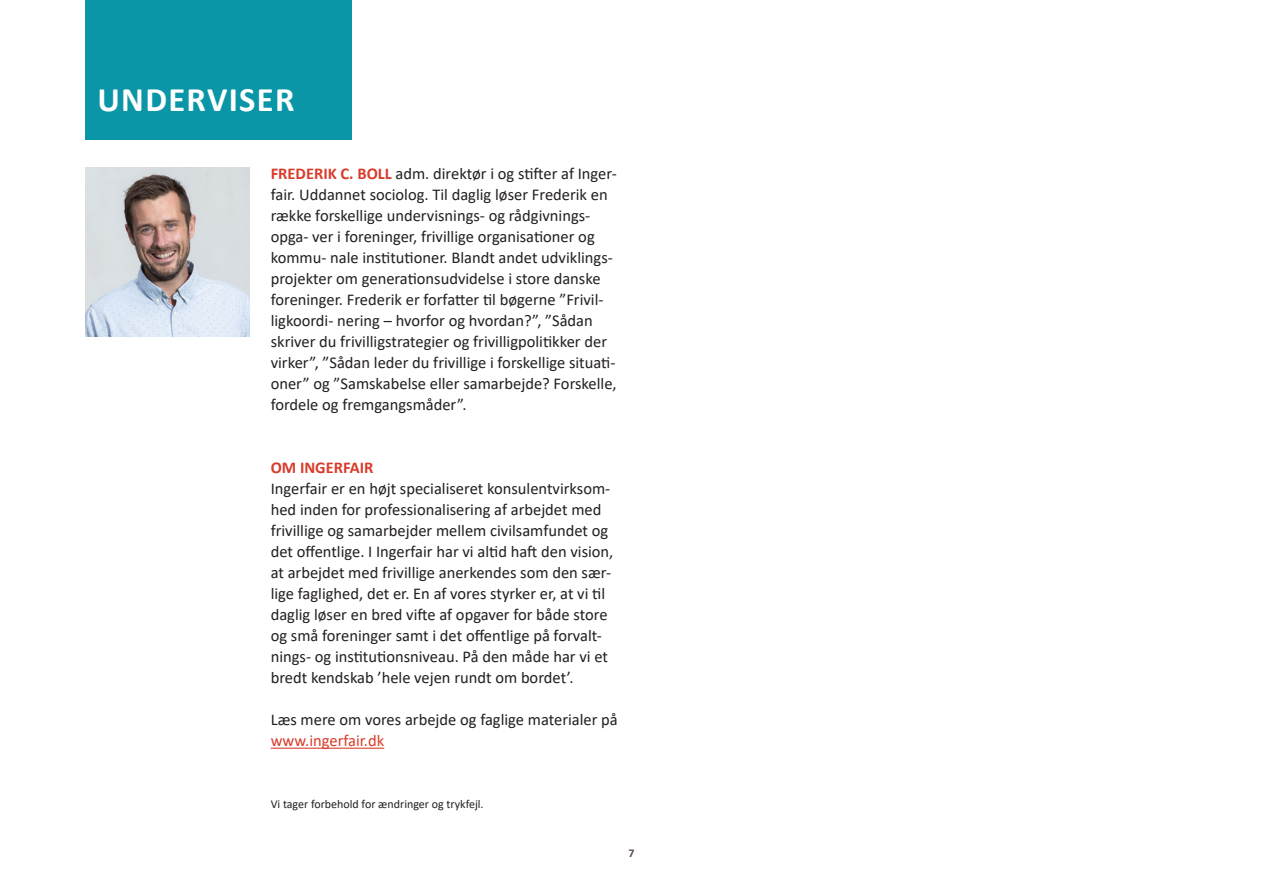
<style>
.page{position:relative;width:1263px;height:893px;background:#fff}
.page>*{position:absolute;margin:0;border:0;box-sizing:border-box;transform-origin:0 0}
.t1{font:700 34.5px "Calibri";letter-spacing:.04em;color:#fff}
.t2{font:16.5px/21px "Calibri";color:#231f20}
.t3{font:700 16.5px "Calibri";color:#d93b2a}
.t4{font:12px "Calibri";color:#231f20}
.t5{font:700 12px "Calibri";color:#5f5352}
.s1{font-weight:700;color:#d93b2a}
.s2{color:#d93b2a}
</style>
<div class="page">
<hr style="left:271px;top:748px;width:113px;height:1px;background:#d93b2a">
<img style="left:85px;top:168px;width:164px;height:168px">
<div style="left:85px;top:0;width:266px;height:139px;background:#0a96a7"></div>
<p class="t1" style="left:97px;top:75px;width:199px">UNDERVISER</p>
<p class="t2" style="left:271px;top:163px;width:348px"><span class="s1">FREDERIK C. BOLL</span> adm. direktør i og stifter af Inger&shy;fair. Uddannet sociolog. Til daglig løser Frederik en række forskellige undervisnings- og rådgivnings&shy;opga- ver i foreninger, frivillige organisationer og kommu- nale institutioner. Blandt andet udviklings&shy;projekter om generationsudvidelse i store danske foreninger. Frederik er forfatter til bøgerne ”Frivil&shy;ligkoordi- nering – hvorfor og hvordan?”, ”Sådan skriver du frivilligstrategier og frivilligpolitikker der virker”, ”Sådan leder du frivillige i forskellige situati&shy;oner” og ”Samskabelse eller samarbejde? Forskelle, fordele og fremgangsmåder”.</p>
<p class="t3" style="left:271px;top:456px;width:104px">OM INGERFAIR</p>
<p class="t2" style="left:271px;top:478px;width:344px">Ingerfair er en højt specialiseret konsulentvirksom&shy;hed inden for professionalisering af arbejdet med frivillige og samarbejder mellem civilsamfundet og det offentlige. I Ingerfair har vi altid haft den vision, at arbejdet med frivillige anerkendes som den sær&shy;lige faglighed, det er. En af vores styrker er, at vi til daglig løser en bred vifte af opgaver for både store og små foreninger samt i det offentlige på forvalt&shy;nings- og institutionsniveau. På den måde har vi et bredt kendskab ’hele vejen rundt om bordet’.</p>
<p class="t2" style="left:271px;top:709px;width:344px">Læs mere om vores arbejde og faglige materialer på <span class="s2">www.ingerfair.dk</span></p>
<p class="t4" style="left:271px;top:796px;width:214px">Vi tager forbehold for ændringer og trykfejl.</p>
<p class="t5" style="left:628px;top:845px;width:8px">7</p>
</div>
